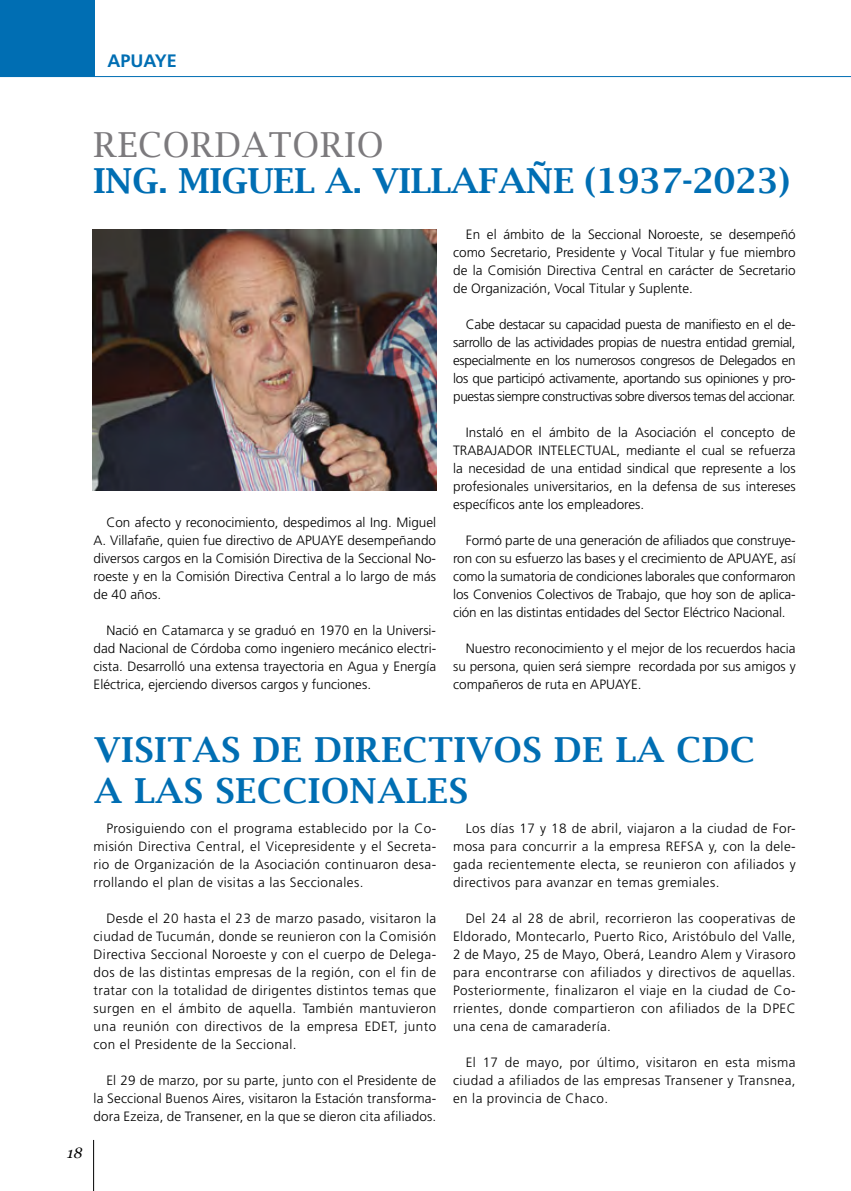
<style>
.page{position:relative;width:851px;height:1191px;background:#fff}
.page>*{position:absolute;margin:0;border:0;box-sizing:border-box;transform-origin:0 0}
.t1{font:600 34.5px/41.4px "Lucida Bright";letter-spacing:.025em;color:#006eb3}
.t2{font:600 34.5px "Lucida Bright";color:#006eb3}
.t3{font:34.5px "Lucida Bright";letter-spacing:.025em;color:#7c7a7d}
.t4{font:700 18px "Frutiger LT Std";color:#006eb3}
.t5{font:italic 15px "Georgia";color:#000}
.t6{font:300 13.5px/18px "Frutiger LT Std";color:#000;text-align:justify}
</style>
<div class="page">
<div style="left:0;top:0;width:95px;height:77px;background:#006eb3"></div>
<hr style="left:0;top:76px;width:850px;height:1px;background:#006eb3">
<img style="left:93px;top:230px;width:343px;height:261px">
<hr style="left:93px;top:1140px;width:1px;height:51px;background:#000">
<h2 class="t4" style="left:107px;top:50px;width:71px">APUAYE</h2>
<h1 class="t3" style="left:93px;top:125px;width:291px">RECORDATORIO</h1>
<h1 class="t2" style="left:93px;top:161px;width:697px">ING. MIGUEL A. VILLAFAÑE (1937-2023)</h1>
<p class="t6" style="left:94px;top:513px;width:344px;text-indent:13px">Con afecto y reconocimiento, despedimos al Ing. Miguel A. Villafañe, quien fue directivo de APUAYE desempeñando diversos cargos en la Comisión Directiva de la Seccional No&shy;roeste y en la Comisión Directiva Central a lo largo de más de 40 años.</p>
<p class="t6" style="left:94px;top:621px;width:344px;text-indent:13px">Nació en Catamarca y se graduó en 1970 en la Universi&shy;dad Nacional de Córdoba como ingeniero mecánico electri&shy;cista. Desarrolló una extensa trayectoria en Agua y Energía Eléctrica, ejerciendo diversos cargos y funciones.</p>
<p class="t6" style="left:453px;top:225px;width:344px;text-indent:13px">En el ámbito de la Seccional Noroeste, se desempeñó como Secretario, Presidente y Vocal Titular y fue miembro de la Comisión Directiva Central en carácter de Secretario de Organización, Vocal Titular y Suplente.</p>
<p class="t6" style="left:453px;top:315px;width:344px;text-indent:13px">Cabe destacar su capacidad puesta de manifiesto en el de&shy;sarrollo de las actividades propias de nuestra entidad gremial, especialmente en los numerosos congresos de Delegados en los que participó activamente, aportando sus opiniones y pro&shy;puestas siempre constructivas sobre diversos temas del accionar.</p>
<p class="t6" style="left:453px;top:423px;width:344px;text-indent:13px">Instaló en el ámbito de la Asociación el concepto de TRABAJADOR INTELECTUAL, mediante el cual se refuerza la necesidad de una entidad sindical que represente a los profesionales universitarios, en la defensa de sus intereses específicos ante los empleadores.</p>
<p class="t6" style="left:453px;top:531px;width:344px;text-indent:13px">Formó parte de una generación de afiliados que construye&shy;ron con su esfuerzo las bases y el crecimiento de APUAYE, así como la sumatoria de condiciones laborales que conformaron los Convenios Colectivos de Trabajo, que hoy son de aplica&shy;ción en las distintas entidades del Sector Eléctrico Nacional.</p>
<p class="t6" style="left:453px;top:639px;width:344px;text-indent:13px">Nuestro reconocimiento y el mejor de los recuerdos hacia su persona, quien será siempre recordada por sus amigos y compañeros de ruta en APUAYE.</p>
<p class="t5" style="left:67px;top:1143px;width:17px">18</p>
<h1 class="t1" style="left:95px;top:729px;width:661px">VISITAS DE DIRECTIVOS DE LA CDC<br>A LAS SECCIONALES</h1>
<p class="t6" style="left:94px;top:819px;width:344px;text-indent:13px">Prosiguiendo con el programa establecido por la Co&shy;misión Directiva Central, el Vicepresidente y el Secreta&shy;rio de Organización de la Asociación continuaron desa&shy;rrollando el plan de visitas a las Seccionales.</p>
<p class="t6" style="left:94px;top:909px;width:344px;text-indent:13px">Desde el 20 hasta el 23 de marzo pasado, visitaron la ciudad de Tucumán, donde se reunieron con la Comisión Directiva Seccional Noroeste y con el cuerpo de Delega&shy;dos de las distintas empresas de la región, con el fin de tratar con la totalidad de dirigentes distintos temas que surgen en el ámbito de aquella. También mantuvieron una reunión con directivos de la empresa EDET, junto con el Presidente de la Seccional.</p>
<p class="t6" style="left:93px;top:1071px;width:344px;text-indent:13px">El 29 de marzo, por su parte, junto con el Presidente de la Seccional Buenos Aires, visitaron la Estación transforma&shy;dora Ezeiza, de Transener, en la que se dieron cita afiliados.</p>
<p class="t6" style="left:453px;top:819px;width:344px;text-indent:13px">Los días 17 y 18 de abril, viajaron a la ciudad de For&shy;mosa para concurrir a la empresa REFSA y, con la dele&shy;gada recientemente electa, se reunieron con afiliados y directivos para avanzar en temas gremiales.</p>
<p class="t6" style="left:453px;top:909px;width:344px;text-indent:13px">Del 24 al 28 de abril, recorrieron las cooperativas de Eldorado, Montecarlo, Puerto Rico, Aristóbulo del Valle, 2 de Mayo, 25 de Mayo, Oberá, Leandro Alem y Virasoro para encontrarse con afiliados y directivos de aquellas.<br>Posteriormente, finalizaron el viaje en la ciudad de Co&shy;rrientes, donde compartieron con afiliados de la DPEC una cena de camaradería.</p>
<p class="t6" style="left:453px;top:1053px;width:344px;text-indent:13px">El 17 de mayo, por último, visitaron en esta misma ciudad a afiliados de las empresas Transener y Transnea, en la provincia de Chaco.</p>
</div>
